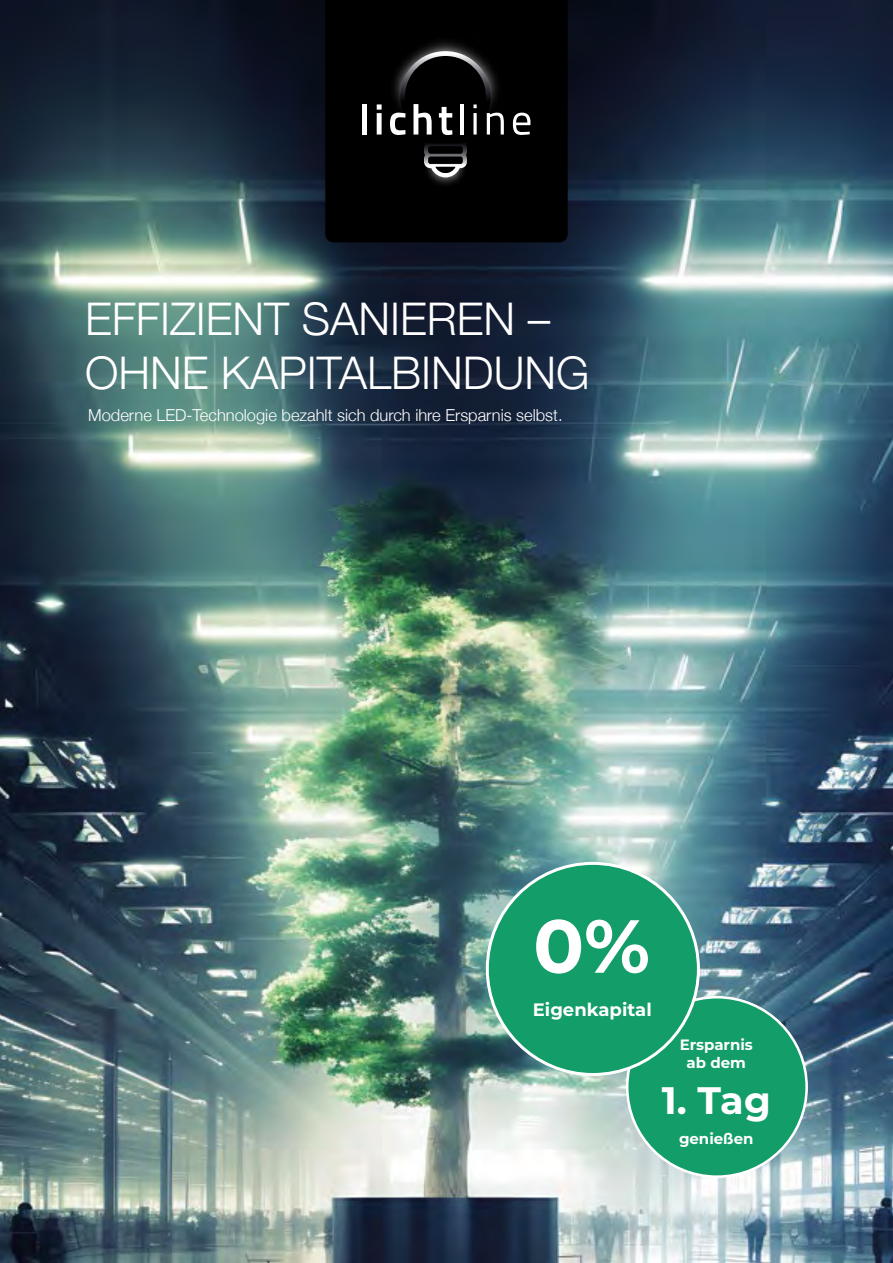
<style>
.page{position:relative;width:893px;height:1263px;background:#fff}
.page>*{position:absolute;margin:0;border:0;box-sizing:border-box;transform-origin:0 0}
.t1{font:700 75px "Montserrat";color:#fff}
.t2{font:300 45px/54px "Helvetica Neue";color:#fff}
.t3{font:700 38.25px "Montserrat";color:#fff}
.t4{font:700 18px "Montserrat";color:#fff}
.t5{font:300 16.5px "Helvetica Neue";color:#fff}
.t6{font:700 15px/18px "Montserrat";color:#fff;text-align:center}
</style>
<div class="page">
<img style="left:0;top:0;width:893px;height:1263px">
<div style="left:325px;top:0;width:243px;height:242px;background:#000"></div>
<img style="left:386px;top:34px;width:119px;height:105px">
<svg style="left:400px;top:51px;width:91px;height:91px"></svg>
<div style="left:405px;top:56px;width:81px;height:81px;background:#000;border-radius:50%"></div>
<img style="left:418px;top:148px;width:52px;height:43px">
<div style="left:362px;top:104px;width:5px;height:31px;background:#fff"></div>
<svg style="left:377px;top:104px;width:5px;height:31px"></svg>
<svg style="left:390px;top:113px;width:15px;height:22px"></svg>
<svg style="left:413px;top:104px;width:54px;height:73px"></svg>
<hr style="left:460px;top:104px;width:3px;height:31px;background:#fff">
<svg style="left:473px;top:113px;width:4px;height:22px"></svg>
<svg style="left:473px;top:104px;width:4px;height:4px"></svg>
<svg style="left:487px;top:113px;width:17px;height:22px"></svg>
<svg style="left:513px;top:113px;width:17px;height:22px"></svg>
<div style="left:627px;top:997px;width:180px;height:180px;background:#139d68;border-radius:50%"></div>
<div style="left:487px;top:863px;width:211px;height:211px;background:#139d68;border-radius:50%"></div>
<h2 class="t2" style="left:85px;top:288px;width:506px">EFFIZIENT SANIEREN –<br>OHNE KAPITALBINDUNG</h2>
<p class="t5" style="left:88px;top:402px;width:476px">Moderne LED-Technologie bezahlt sich durch ihre Ersparnis selbst.</p>
<h1 class="t1" style="left:533px;top:892px;width:118px">0%</h1>
<p class="t4" style="left:533px;top:996px;width:120px">Eigenkapital</p>
<p class="t6" style="left:680px;top:1035px;width:75px">Ersparnis ab dem</p>
<h3 class="t3" style="left:662px;top:1073px;width:111px">1. Tag</h3>
<p class="t6" style="left:679px;top:1129px;width:76px">genießen</p>
</div>
